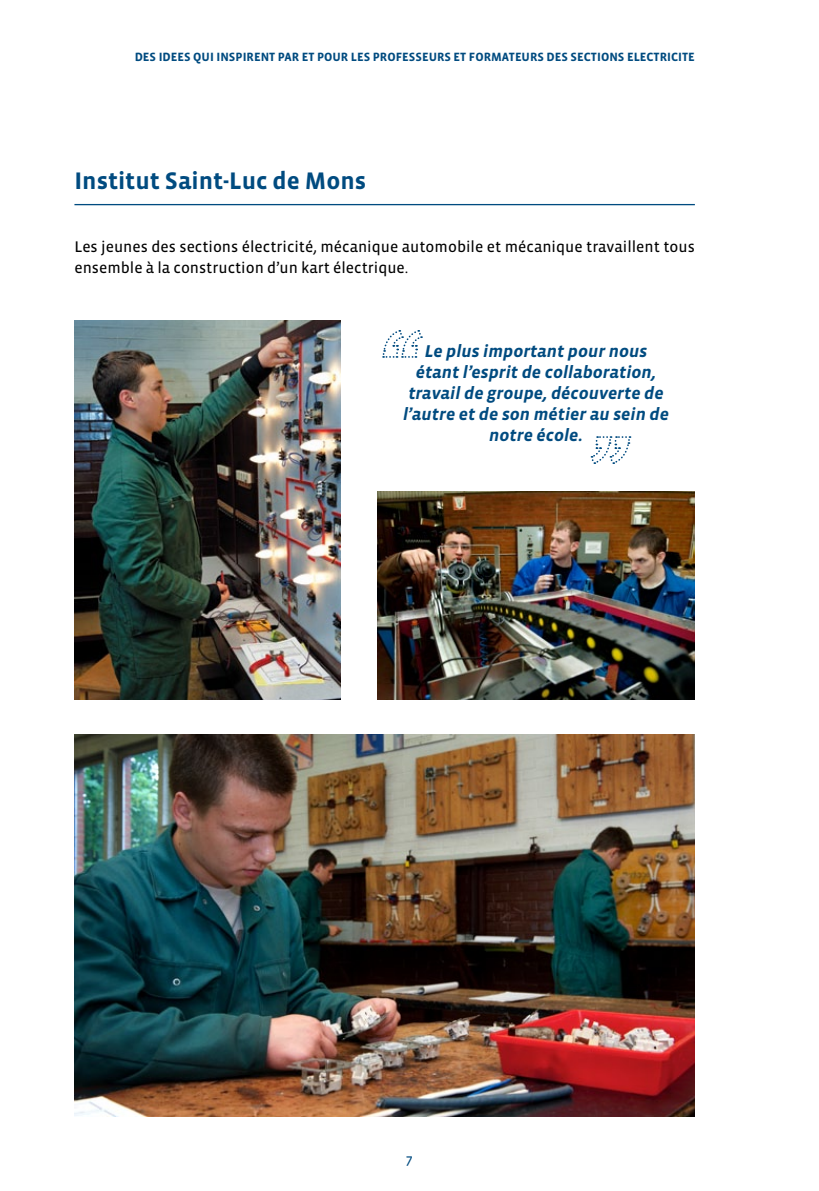
<style>
.page{position:relative;width:819px;height:1191px;background:#fff}
.page>*{position:absolute;margin:0;border:0;box-sizing:border-box;transform-origin:0 0}
.t1{font:700 24.5px "Vista Sans";color:#004b80}
.t2{font:italic 700 17.5px/21px "Vista Sans";color:#004b80;text-align:center}
.t3{font:15.75px/21px "Vista Sans Reg";color:#000}
.t4{font:14px "Vista Sans Reg";color:#004b80}
.t5{font:700 12.25px "Vista Sans";color:#004b80}
</style>
<div class="page">
<hr style="left:74px;top:204px;width:620px;height:1px;background:#004b80">
<img style="left:74px;top:734px;width:620px;height:382px">
<img style="left:74px;top:320px;width:266px;height:379px">
<img style="left:377px;top:491px;width:317px;height:208px">
<svg style="left:382px;top:330px;width:40px;height:28px"></svg>
<svg style="left:590px;top:436px;width:40px;height:28px"></svg>
<p class="t5" style="left:135px;top:51px;width:561px">DES IDEES QUI INSPIRENT PAR ET POUR LES PROFESSEURS ET FORMATEURS DES SECTIONS ELECTRICITE</p>
<h1 class="t1" style="left:74px;top:168px;width:293px">Institut Saint-Luc de Mons</h1>
<p class="t3" style="left:74px;top:237px;width:622px">Les jeunes des sections électricité, mécanique automobile et mécanique travaillent tous ensemble à la construction d’un kart électrique.</p>
<p class="t2" style="left:403px;top:341px;width:267px">Le plus important pour nous étant l’esprit de collaboration, travail de groupe, découverte de l’autre et de son métier au sein de notre école.</p>
<p class="t4" style="left:406px;top:1152px;width:8px">7</p>
</div>
